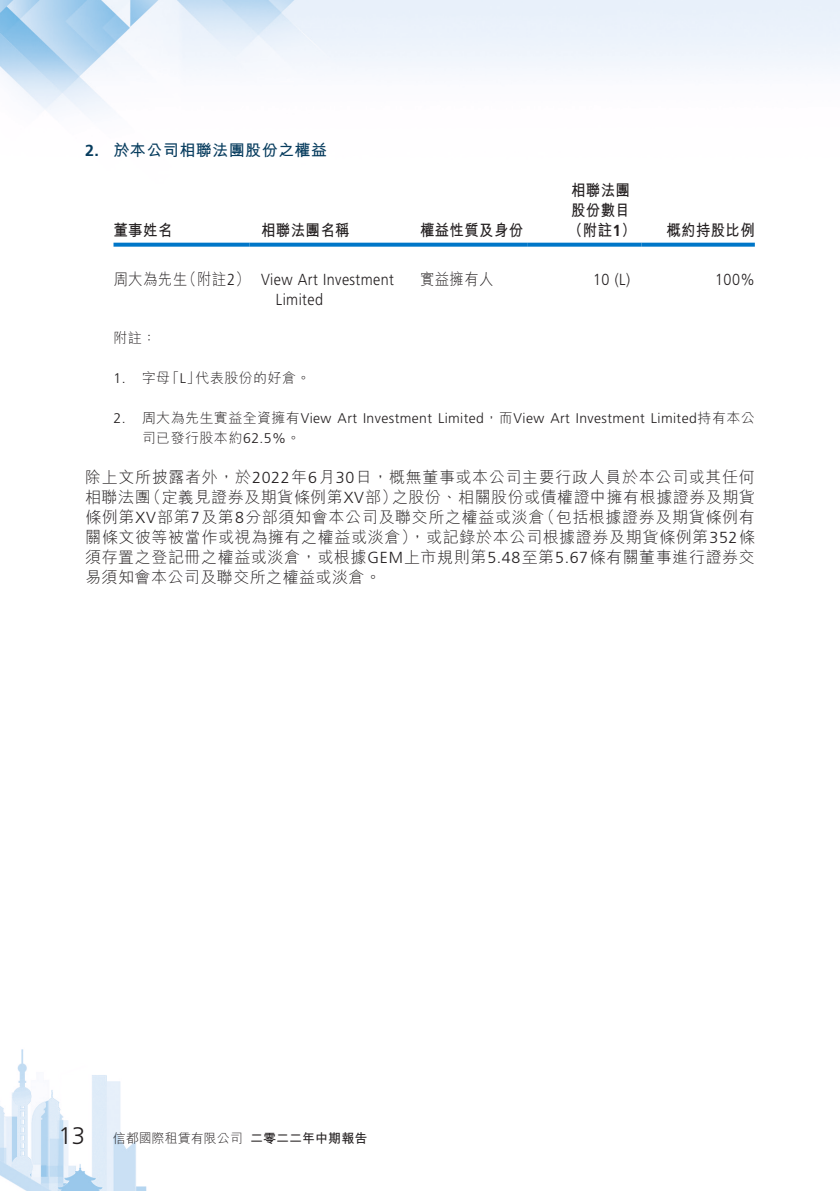
<style>
.page{position:relative;width:840px;height:1191px;background:#fff}
.page>*{position:absolute;margin:0;border:0;box-sizing:border-box;transform-origin:0 0}
.t1{font:300 24px "Frutiger LT Std";color:#231f20}
.t2{font:300 16px/20px "M Hei HK";letter-spacing:.04em;color:#231f20;text-align:right}
.t3{font:700 16px/20px "M Hei HK";letter-spacing:.03em;color:#231f20;scale:.9 1}
.t4{font:300 16px "Frutiger LT Std";letter-spacing:.03em;color:#231f20;scale:.9 1}
.t5{font:300 16px "M Hei HK";letter-spacing:.04em;color:#231f20;scale:.9 1}
.t6{font:700 16px "M Hei HK";letter-spacing:.03em;color:#073c5e}
.t7{font:700 16px "Frutiger LT Std";color:#073c5e}
.t8{font:300 14px "Frutiger LT Std";letter-spacing:.03em;color:#231f20}
.t9{font:300 14px "M Hei HK";letter-spacing:.03em;color:#231f20}
.t10{font:300 13px "M Hei HK";color:#231f20}
.t11{font:700 13px "M Hei HK";color:#231f20}
.s1{font-family:"Frutiger LT Std"}
.s2{font-family:"M Hei HK"}
</style>
<div class="page">
<img style="left:0;top:0;width:839px;height:1191px">
<svg style="left:113px;top:243px;width:136px;height:4px"></svg>
<svg style="left:249px;top:243px;width:171px;height:4px"></svg>
<svg style="left:420px;top:243px;width:107px;height:4px"></svg>
<svg style="left:527px;top:243px;width:114px;height:4px"></svg>
<svg style="left:641px;top:243px;width:113px;height:4px"></svg>
<p class="t7" style="left:85px;top:141px;width:15px">2.</p>
<p class="t6" style="left:113px;top:139px;width:215px">於本公司相聯法團股份之權益</p>
<p class="t3" style="left:113px;top:219px;width:67px">董事姓名</p>
<p class="t3" style="left:261px;top:219px;width:100px">相聯法團名稱</p>
<p class="t5" style="left:182px;top:270px;width:77px">（附註 ）<span class="s1">2</span></p>
<p class="t5" style="left:113px;top:270px;width:83px">周大為先生</p>
<p class="t4" style="left:261px;top:270px;width:149px">View Art Investment</p>
<p class="t4" style="left:276px;top:290px;width:54px">Limited</p>
<p class="t9" style="left:113px;top:330px;width:44px">附註：</p>
<p class="t8" style="left:113px;top:370px;width:14px">1.</p>
<p class="t9" style="left:142px;top:370px;width:30px">字母</p>
<p class="t9" style="left:195px;top:370px;width:116px">代表股份的好倉。</p>
<p class="t9" style="left:165px;top:370px;width:36px">「」<span class="s1">L</span></p>
<p class="t3" style="left:420px;top:219px;width:116px">權益性質及身份</p>
<p class="t5" style="left:420px;top:270px;width:83px">實益擁有人</p>
<p class="t3" style="left:570px;top:179px;width:67px">相聯法團股份數目</p>
<p class="t3" style="left:567px;top:219px;width:77px">（附註 ）<span class="s1">1</span></p>
<p class="t4" style="left:592px;top:270px;width:42px">1 0 (L(</p>
<p class="t3" style="left:666px;top:219px;width:100px">概約持股比例</p>
<p class="t4" style="left:714px;top:270px;width:46px">100%</p>
<p class="t8" style="left:113px;top:410px;width:14px">2.</p>
<p class="t8" style="left:142px;top:410px;width:614px"><span class="s2">周大為先生實益全資擁有</span>View Art Investment Limited<span class="s2">，而</span>View Art Investment Limited<span class="s2">持有本公</span></p>
<p class="t9" style="left:142px;top:430px;width:160px">司已發行股本約<span class="s1">62.5%</span>。</p>
<p class="t2" style="left:85px;top:466px;width:671px">除上文所披露者外，於<span class="s1">2022</span>年<span class="s1">6</span>月<span class="s1">30</span>日，概無董事或本公司主要行政人員於本公司或其任何之股份、相關股份或債權證中擁有根據證券及期貨</p>
<p class="t2" style="left:145px;top:486px;width:254px">（定義見證券及期貨條例第<span class="s1">XV</span>部）</p>
<p class="t2" style="left:85px;top:486px;width:67px">相聯法團</p>
<p class="t2" style="left:538px;top:506px;width:217px">（包括根據證券及期貨條例有</p>
<p class="t2" style="left:85px;top:506px;width:670px;text-align:left">條例第<span class="s1">XV</span>部第<span class="s1">7</span>及第<span class="s1">8</span>分部須知會本公司及聯交所之權益或淡倉<br>關條文彼等被當作或視為擁有之權益或淡倉，）或記錄於本公司根據證券及期貨條例第<span class="s1">352</span>條須存置之登記冊之權益或淡倉，或根據<span class="s1">GEM</span>上市規則第<span class="s1">5.48</span>至第<span class="s1">5.67</span>條有關董事進行證券交易須知會本公司及聯交所之權益或淡倉。</p>
<h1 class="t1" style="left:58px;top:1122px;width:28px">13</h1>
<p class="t10" style="left:113px;top:1131px;width:132px">信都國際租賃有限公司</p>
<p class="t11" style="left:250px;top:1129px;width:118px">二零二二年中期報告</p>
</div>
